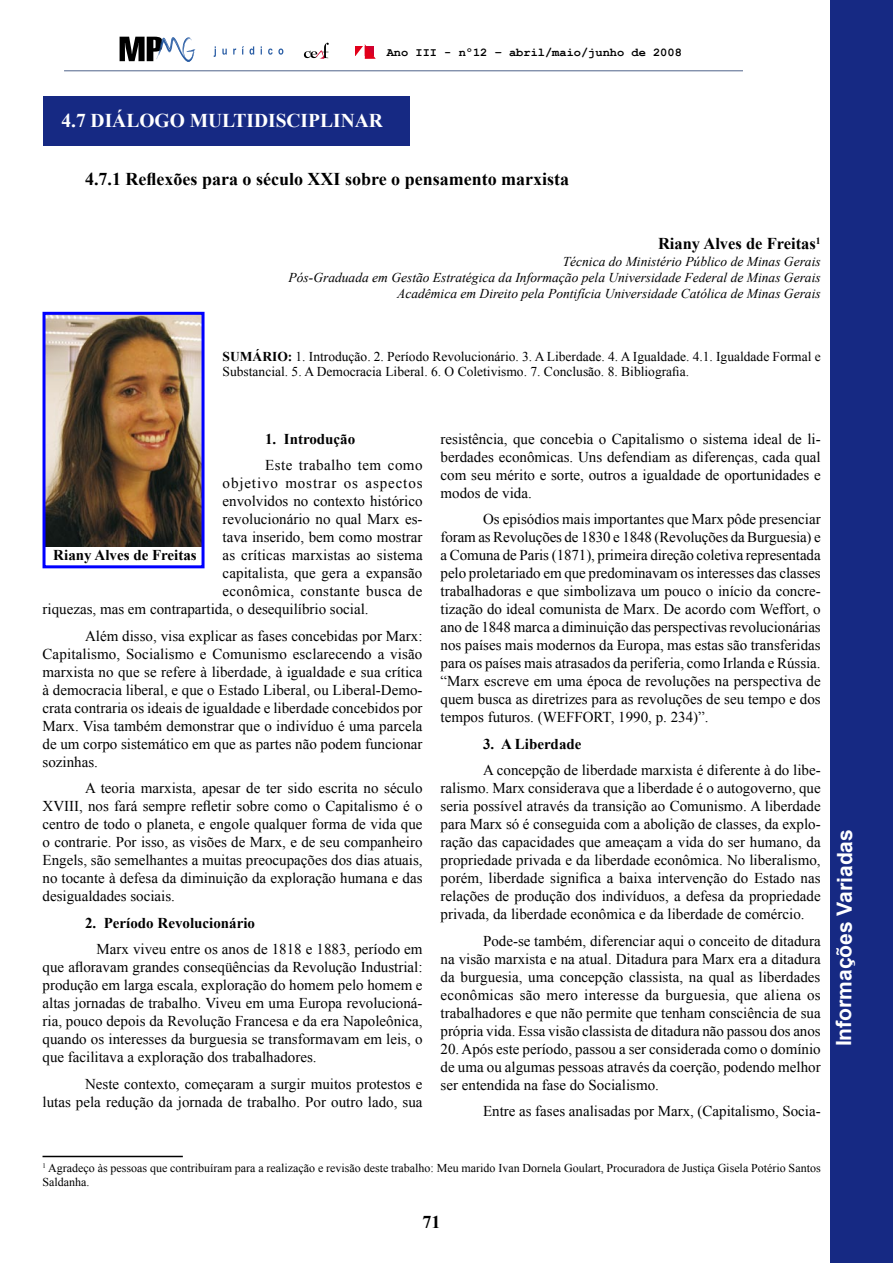
<style>
.page{position:relative;width:893px;height:1263px;background:#fff}
.page>*{position:absolute;margin:0;border:0;box-sizing:border-box;transform-origin:0 0}
.t1{font:700 21px "Arial";letter-spacing:-.005em;color:#fff}
.t2{font:700 19.5px "Times New Roman";color:#fff}
.t3{font:700 18px "Times New Roman";color:#000}
.t4{font:700 16.5px "Times New Roman";color:#000}
.t5{font:15px/18px "Times New Roman";color:#000;text-align:justify}
.t6{font:700 15px "Times New Roman";color:#000}
.t7{font:15px "Times New Roman";letter-spacing:.02em;color:#000}
.t8{font:15px "Times New Roman";letter-spacing:.06em;color:#000}
.t9{font:15px "Times New Roman";letter-spacing:.03em;color:#000}
.t10{font:italic 13.5px/16.2px "Times New Roman";color:#000;text-align:right}
.t11{font:13.5px/15px "Times New Roman";color:#000}
.t12{font:12px/14.4px "Times New Roman";color:#000}
.t13{font:700 12px "Courier New";color:#000}
.s1{font-weight:700}
</style>
<div class="page">
<div style="left:830px;top:0;width:63px;height:1263px;background:#162983"></div>
<hr style="left:64px;top:71px;width:679px;height:1px;background:#4f638a">
<svg style="left:214px;top:46px;width:2px;height:11px"></svg>
<svg style="left:222px;top:49px;width:5px;height:6px"></svg>
<svg style="left:233px;top:49px;width:3px;height:6px"></svg>
<svg style="left:242px;top:46px;width:12px;height:9px"></svg>
<svg style="left:268px;top:49px;width:15px;height:6px"></svg>
<svg style="left:120px;top:37px;width:76px;height:25px"></svg>
<svg style="left:304px;top:43px;width:25px;height:16px"></svg>
<svg style="left:355px;top:44px;width:21px;height:15px"></svg>
<img style="left:47px;top:316px;width:154px;height:230px">
<div style="left:43px;top:312px;width:162px;height:256px;border:3px solid #00f"></div>
<div style="left:43px;top:96px;width:367px;height:49px;background:#162983"></div>
<hr style="left:43px;top:1156px;width:140px;height:1px;background:#000">
<p class="t13" style="left:387px;top:45px;width:297px">Ano III - nº12 – abril/maio/junho de 2008</p>
<h2 class="t2" style="left:61px;top:107px;width:323px">4.7 DIÁLOGO MULTIDISCIPLINAR</h2>
<p class="t3" style="left:85px;top:166px;width:486px">4.7.1 Reflexões para o século XXI sobre o pensamento marxista</p>
<p class="t4" style="left:658px;top:232px;width:164px">Riany Alves de Freitas<sup>1</sup></p>
<p class="t10" style="left:289px;top:253px;width:534px">Técnica do Ministério Público de Minas Gerais<br>Pós-Graduada em Gestão Estratégica da Informação pela Universidade Federal de Minas Gerais<br>Acadêmica em Direito pela Pontifícia Universidade Católica de Minas Gerais</p>
<p class="t11" style="left:223px;top:349px;width:600px"><span class="s1">SUMÁRIO:</span> 1. Introdução. 2. Período Revolucionário. 3. A Liberdade. 4. A Igualdade. 4.1. Igualdade Formal e<br>Substancial. 5. A Democracia Liberal. 6. O Coletivismo. 7. Conclusão. 8. Bibliografia.</p>
<p class="t6" style="left:265px;top:428px;width:92px">1. Introdução</p>
<p class="t9" style="left:265px;top:455px;width:159px">Este trabalho tem como</p>
<p class="t8" style="left:223px;top:473px;width:201px">objetivo mostrar os aspectos</p>
<p class="t5" style="left:223px;top:492px;width:201px">envolvidos no contexto histórico</p>
<p class="t5" style="left:223px;top:510px;width:201px">revolucionário no qual Marx es-</p>
<p class="t5" style="left:223px;top:528px;width:201px">tava inserido, bem como mostrar</p>
<p class="t5" style="left:223px;top:546px;width:202px">as críticas marxistas ao sistema</p>
<p class="t5" style="left:223px;top:564px;width:201px">capitalista, que gera a expansão</p>
<p class="t7" style="left:223px;top:581px;width:201px">econômica, constante busca de</p>
<p class="t5" style="left:43px;top:600px;width:328px">riquezas, mas em contrapartida, o desequilíbrio social.</p>
<p class="t5" style="left:43px;top:626px;width:382px;text-indent:43px">Além disso, visa explicar as fases concebidas por Marx:<br>Capitalismo, Socialismo e Comunismo esclarecendo a visão marxista no que se refere à liberdade, à igualdade e sua crítica à democracia liberal, e que o Estado Liberal, ou Liberal-Demo&shy;crata contraria os ideais de igualdade e liberdade concebidos por Marx. Visa também demonstrar que o indivíduo é uma parcela de um corpo sistemático em que as partes não podem funcionar sozinhas.</p>
<p class="t5" style="left:43px;top:779px;width:382px;text-indent:43px">A teoria marxista, apesar de ter sido escrita no século XVIII, nos fará sempre refletir sobre como o Capitalismo é o centro de todo o planeta, e engole qualquer forma de vida que o contrarie. Por isso, as visões de Marx, e de seu companheiro Engels, são semelhantes a muitas preocupações dos dias atuais, no tocante à defesa da diminuição da exploração humana e das desigualdades sociais.</p>
<p class="t6" style="left:85px;top:912px;width:171px">2. Período Revolucionário</p>
<p class="t5" style="left:43px;top:940px;width:382px;text-indent:54px">Marx viveu entre os anos de 1818 e 1883, período em que afloravam grandes conseqüências da Revolução Industrial: produção em larga escala, exploração do homem pelo homem e altas jornadas de trabalho. Viveu em uma Europa revolucioná&shy;ria, pouco depois da Revolução Francesa e da era Napoleônica, quando os interesses da burguesia se transformavam em leis, o que facilitava a exploração dos trabalhadores.</p>
<p class="t5" style="left:43px;top:1074px;width:382px;text-align:right">Neste contexto, começaram a surgir muitos protestos e<br>lutas pela redução da jornada de trabalho. Por outro lado, sua</p>
<p class="t6" style="left:53px;top:544px;width:145px">Riany Alves de Freitas</p>
<p class="t5" style="left:441px;top:429px;width:382px">resistência, que concebia o Capitalismo o sistema ideal de li&shy;berdades econômicas. Uns defendiam as diferenças, cada qual com seu mérito e sorte, outros a igualdade de oportunidades e modos de vida.</p>
<p class="t5" style="left:441px;top:510px;width:382px;text-indent:43px">Os episódios mais importantes que Marx pôde presenciar foram as Revoluções de 1830 e 1848 (Revoluções da Burguesia) e a Comuna de Paris (1871), primeira direção coletiva representada pelo proletariado em que predominavam os interesses das classes trabalhadoras e que simbolizava um pouco o início da concre&shy;tização do ideal comunista de Marx. De acordo com Weffort, o ano de 1848 marca a diminuição das perspectivas revolucionárias nos países mais modernos da Europa, mas estas são transferidas para os países mais atrasados da periferia, como Irlanda e Rússia. “Marx escreve em uma época de revoluções na perspectiva de quem busca as diretrizes para as revoluções de seu tempo e dos tempos futuros. (WEFFORT, 1990, p. 234)”.</p>
<p class="t6" style="left:483px;top:733px;width:100px">3. A Liberdade</p>
<p class="t5" style="left:441px;top:761px;width:382px;text-indent:43px">A concepção de liberdade marxista é diferente à do libe&shy;ralismo. Marx considerava que a liberdade é o autogoverno, que seria possível através da transição ao Comunismo. A liberdade para Marx só é conseguida com a abolição de classes, da explo&shy;ração das capacidades que ameaçam a vida do ser humano, da propriedade privada e da liberdade econômica. No liberalismo, porém, liberdade significa a baixa intervenção do Estado nas relações de produção dos indivíduos, a defesa da propriedade privada, da liberdade econômica e da liberdade de comércio.</p>
<p class="t5" style="left:441px;top:931px;width:382px;text-indent:43px">Pode-se também, diferenciar aqui o conceito de ditadura na visão marxista e na atual. Ditadura para Marx era a ditadura da burguesia, uma concepção classista, na qual as liberdades econômicas são mero interesse da burguesia, que aliena os trabalhadores e que não permite que tenham consciência de sua própria vida. Essa visão classista de ditadura não passou dos anos</p>
<p class="t5" style="left:441px;top:1039px;width:382px">20. Após este período, passou a ser considerada como o domínio de uma ou algumas pessoas através da coerção, podendo melhor ser entendida na fase do Socialismo.</p>
<p class="t5" style="left:483px;top:1102px;width:339px">Entre as fases analisadas por Marx, (Capitalismo, Socia-</p>
<h1 class="t1" style="left:830px;top:1046px;width:219px;rotate:-90deg">Informações Variadas</h1>
<p class="t12" style="left:43px;top:1160px;width:780px"><sup>1</sup> Agradeço às pessoas que contribuíram para a realização e revisão deste trabalho: Meu marido Ivan Dornela Goulart, Procuradora de Justiça Gisela Potério Santos<br>Saldanha.</p>
<p class="t3" style="left:423px;top:1210px;width:19px">71</p>
</div>
